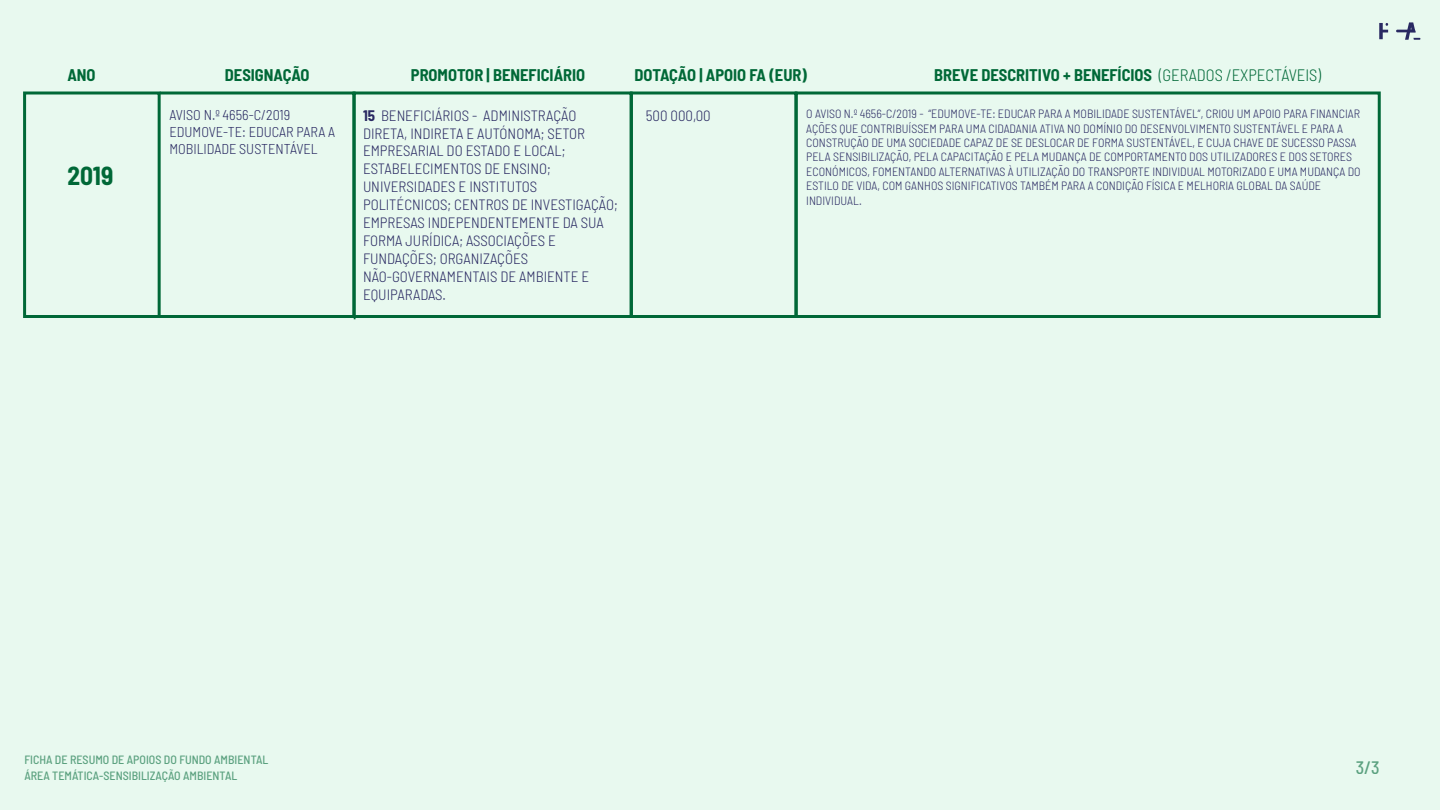
<style>
.page{position:relative;width:1440px;height:810px;background:#e8f9ef}
.page>*{position:absolute;margin:0;border:0;box-sizing:border-box;transform-origin:0 0}
.t1{font:700 semi-condensed 25.42px "Barlow";color:#006837}
.t2{font:500 semi-condensed 18px "Barlow";color:#006837}
.t3{font:700 semi-condensed 16.5px "Barlow";color:#006837}
.t4{font:300 semi-condensed 14.92px/17.9px "Barlow";color:#292962}
.t5{font:300 semi-condensed 14.25px/17.1px "Barlow";color:#292962}
.t6{font:300 semi-condensed 12px/14.4px "Barlow";color:#292962}
.t7{font:500 semi-condensed 12px/15.8px "Barlow";color:#006837}
.s1{font-weight:300}
.s2{font-weight:700}
</style>
<div class="page">
<svg style="left:1379px;top:23px;width:9px;height:16px"></svg>
<svg style="left:1396px;top:22px;width:24px;height:18px"></svg>
<div style="left:23px;top:92px;width:138px;height:226px;border:3px solid #006837"></div>
<svg style="left:157px;top:91px;width:200px;height:229px"></svg>
<div style="left:353px;top:92px;width:280px;height:226px;border:3px solid #006837"></div>
<div style="left:630px;top:92px;width:167px;height:226px;border:3px solid #006837"></div>
<div style="left:795px;top:92px;width:586px;height:226px;border:3px solid #006837"></div>
<hr style="left:159px;top:315px;width:195px;height:3px;background:#006837">
<h3 class="t3" style="left:67px;top:63px;width:30px">ANO</h3>
<h3 class="t3" style="left:225px;top:63px;width:86px">DESIGNAÇÃO</h3>
<h3 class="t3" style="left:411px;top:63px;width:176px">PROMOTOR | BENEFICIÁRIO</h3>
<h3 class="t3" style="left:634px;top:63px;width:174px">DOTAÇÃO | APOIO FA (EUR)</h3>
<h3 class="t3" style="left:934px;top:63px;width:388px">BREVE DESCRITIVO + BENEFÍCIOS <span class="s1">(GERADOS /EXPECTÁVEIS)</span></h3>
<h1 class="t1" style="left:67px;top:157px;width:47px">2019</h1>
<p class="t5" style="left:169px;top:105px;width:167px">AVISO N.º 4656-C/2019<br>EDUMOVE-TE: EDUCAR PARA A<br>MOBILIDADE SUSTENTÁVEL</p>
<p class="t4" style="left:363px;top:105px;width:256px"><span class="s2">15</span> BENEFICIÁRIOS - ADMINISTRAÇÃO<br>DIRETA, INDIRETA E AUTÓNOMA; SETOR<br>EMPRESARIAL DO ESTADO E LOCAL;<br>ESTABELECIMENTOS DE ENSINO;<br>UNIVERSIDADES E INSTITUTOS<br>POLITÉCNICOS; CENTROS DE INVESTIGAÇÃO;<br>EMPRESAS INDEPENDENTEMENTE DA SUA<br>FORMA JURÍDICA; ASSOCIAÇÕES E<br>FUNDAÇÕES; ORGANIZAÇÕES<br>NÃO-GOVERNAMENTAIS DE AMBIENTE E<br>EQUIPARADAS.</p>
<p class="t4" style="left:646px;top:105px;width:67px">500 000,00</p>
<p class="t6" style="left:806px;top:106px;width:556px">O AVISO N.º 4656-C/2019 - “EDUMOVE-TE: EDUCAR PARA A MOBILIDADE SUSTENTÁVEL”, CRIOU UM APOIO PARA FINANCIAR AÇÕES QUE CONTRIBUÍSSEM PARA UMA CIDADANIA ATIVA NO DOMÍNIO DO DESENVOLVIMENTO SUSTENTÁVEL E PARA A CONSTRUÇÃO DE UMA SOCIEDADE CAPAZ DE SE DESLOCAR DE FORMA SUSTENTÁVEL, E CUJA CHAVE DE SUCESSO PASSA PELA SENSIBILIZAÇÃO, PELA CAPACITAÇÃO E PELA MUDANÇA DE COMPORTAMENTO DOS UTILIZADORES E DOS SETORES ECONÓMICOS, FOMENTANDO ALTERNATIVAS À UTILIZAÇÃO DO TRANSPORTE INDIVIDUAL MOTORIZADO E UMA MUDANÇA DO ESTILO DE VIDA, COM GANHOS SIGNIFICATIVOS TAMBÉM PARA A CONDIÇÃO FÍSICA E MELHORIA GLOBAL DA SAÚDE INDIVIDUAL.</p>
<p class="t7" style="left:24px;top:751px;width:246px">FICHA DE RESUMO DE APOIOS DO FUNDO AMBIENTAL<br>ÁREA TEMÁTICA-SENSIBILIZAÇÃO AMBIENTAL</p>
<h2 class="t2" style="left:1356px;top:754px;width:26px">3/3</h2>
</div>
